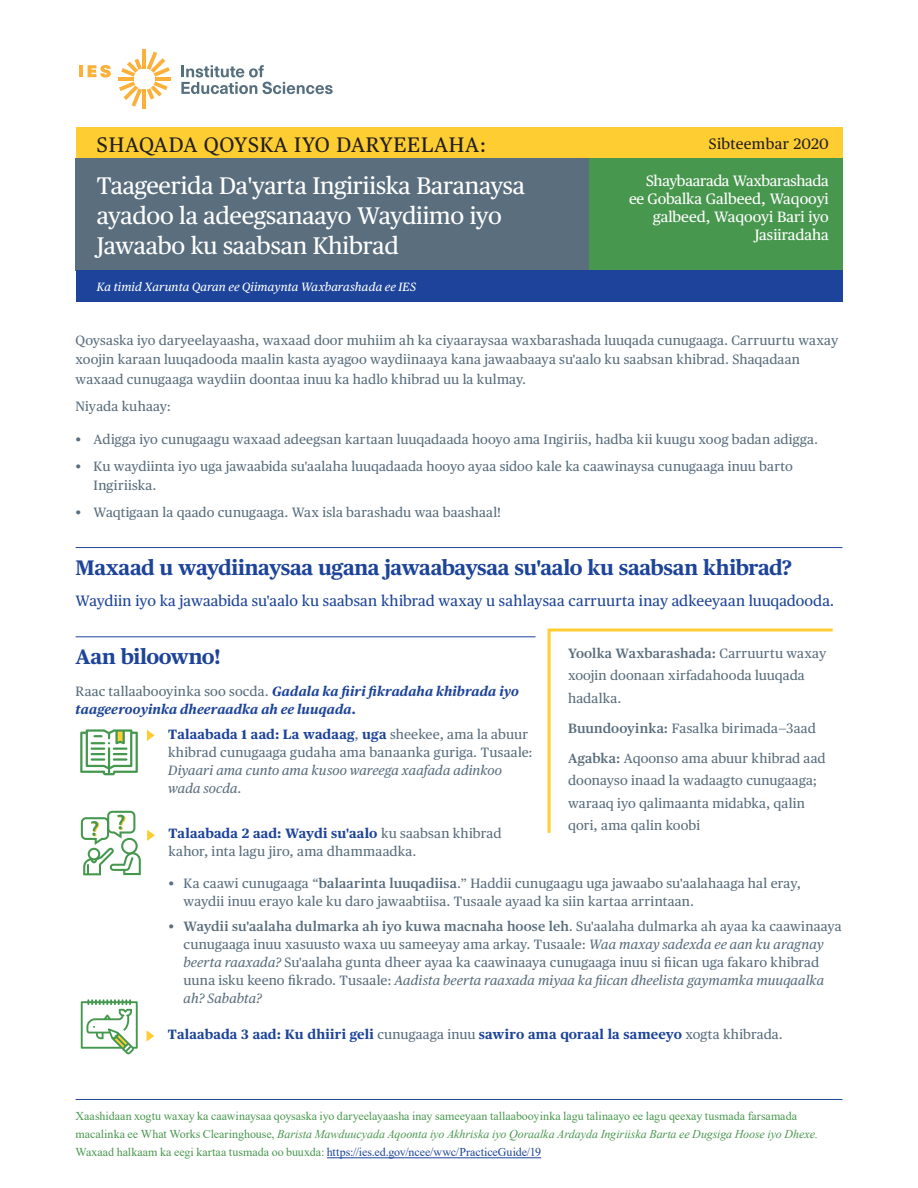
<style>
.page{position:relative;width:918px;height:1188px;background:#fff}
.page>*{position:absolute;margin:0;border:0;box-sizing:border-box;transform-origin:0 0}
.t1{font:24px/30px "Publico Text";letter-spacing:-.01em;color:#fff}
.t2{font:700 21px "Publico Text";letter-spacing:-.02em;color:#1d449a}
.PreHeader{font:21px "Publico Text";letter-spacing:.035em;color:#231f20}
.Activity_Instruction{font:15px "Publico Text";letter-spacing:.01em;color:#1d449a}
.t3{font:15px/18px "Publico Text";letter-spacing:-.005em;color:#fff;text-align:right}
.PreHeader-2{font:15px "Publico Text";letter-spacing:.02em;color:#231f20}
.Body{font:13.5px/18px "Publico Text";letter-spacing:.015em;color:#5a6e7e}
.Body_Bullets{font:13.5px/19.5px "Publico Text";letter-spacing:.015em;color:#5a6e7e}
.Body-2{font:italic 700 13.5px/25.5px "Publico Text";letter-spacing:.01em;color:#1d449a}
.t4{font:italic 13.5px/18px "Publico Text";letter-spacing:.005em;color:#5a6e7e}
.t5{font:700 13.5px "Publico Text";letter-spacing:.01em;color:#1d449a}
.Disclaimer{font:12px/18px "Times New Roman";color:#48974e}
.t6{font:italic 12px "Publico Text";letter-spacing:.005em;color:#fff}
.s1{font-weight:400;font-style:normal;color:#5a6e7e}
.s2{font-style:normal}
.s3{font-weight:700;color:#1d449a}
.s4{font-weight:600}
.s5{font-style:italic}
.s6{font-weight:400;color:#5a6e7e}
.s7{color:#1d449a}
</style>
<div class="page">
<div style="left:76px;top:128px;width:766px;height:31px;background:#fecd32"></div>
<hr style="left:76px;top:1099px;width:766px;height:1px;background:#1d449a">
<hr style="left:327px;top:1158px;width:214px;height:1px;background:#1d449a">
<svg style="left:88px;top:65px;width:23px;height:12px"></svg>
<hr style="left:143px;top:49px;width:3px;height:19px;background:#fbb03a">
<hr style="left:118px;top:77px;width:16px;height:4px;background:#fbb03a">
<hr style="left:143px;top:90px;width:3px;height:19px;background:#fbb03a">
<hr style="left:155px;top:77px;width:16px;height:4px;background:#fbb03a">
<svg style="left:119px;top:52px;width:51px;height:55px"></svg>
<hr style="left:79px;top:65px;width:4px;height:12px;background:#fbb03a">
<svg style="left:181px;top:65px;width:152px;height:29px"></svg>
<div style="left:589px;top:159px;width:253px;height:112px;background:#48974e"></div>
<div style="left:76px;top:159px;width:513px;height:112px;background:#5a6e7e"></div>
<div style="left:76px;top:271px;width:766px;height:31px;background:#1d449a"></div>
<hr style="left:76px;top:547px;width:766px;height:1px;background:#1d449a">
<hr style="left:76px;top:637px;width:460px;height:1px;background:#1d449a">
<svg style="left:547px;top:628px;width:286px;height:205px"></svg>
<svg style="left:147px;top:730px;width:8px;height:11px"></svg>
<svg style="left:80px;top:729px;width:58px;height:46px"></svg>
<svg style="left:147px;top:830px;width:8px;height:11px"></svg>
<svg style="left:81px;top:811px;width:60px;height:64px"></svg>
<svg style="left:147px;top:1030px;width:7px;height:11px"></svg>
<svg style="left:81px;top:999px;width:57px;height:55px"></svg>
<p class="PreHeader" style="left:97px;top:129px;width:391px">SHAQADA QOYSKA IYO DARYEELAHA:</p>
<p class="PreHeader-2" style="left:709px;top:132px;width:122px">Sibteembar 2020</p>
<h1 class="t1" style="left:97px;top:169px;width:430px">Taageerida Da'yarta Ingiriiska Baranaysa ayadoo la adeegsanaayo Waydiimo iyo<br>Jawaabo ku saabsan Khibrad</h1>
<h2 class="t3" style="left:629px;top:171px;width:201px">Shaybaarada Waxbarashada ee Gobalka Galbeed, Waqooyi galbeed, Waqooyi Bari iyo<br>Jasiiradaha</h2>
<h3 class="t6" style="left:97px;top:278px;width:321px">Ka timid Xarunta Qaran ee Qiimaynta Waxbarashada ee IES</h3>
<p class="Body" style="left:76px;top:329px;width:764px;line-height:19.5px">Qoysaska iyo daryeelayaasha, waxaad door muhiim ah ka ciyaaraysaa waxbarashada luuqada cunugaaga. Carruurtu waxay xoojin karaan luuqadooda maalin kasta ayagoo waydiinaaya kana jawaabaaya su'aalo ku saabsan khibrad. Shaqadaan waxaad cunugaaga waydiin doontaa inuu ka hadlo khibrad uu la kulmay.</p>
<p class="Body" style="left:76px;top:396px;width:97px">Niyada kuhaay:</p>
<p class="Body_Bullets" style="left:76px;top:428px;width:744px">• Adigga iyo cunugaagu waxaad adeegsan kartaan luuqadaada hooyo ama Ingiriis, hadba kii kuugu xoog badan adigga.</p>
<p class="Body_Bullets" style="left:94px;top:455px;width:701px;text-indent:-18px">• Ku waydiinta iyo uga jawaabida su'aalaha luuqadaada hooyo ayaa sidoo kale ka caawinaysa cunugaaga inuu barto<br>Ingiriiska.</p>
<p class="Body_Bullets" style="left:76px;top:502px;width:427px">• Waqtigaan la qaado cunugaaga. Wax isla barashadu waa baashaal!</p>
<h2 class="t2" style="left:76px;top:551px;width:718px">Maxaad u waydiinaysaa ugana jawaabaysaa su'aalo ku saabsan khibrad?</h2>
<p class="Activity_Instruction" style="left:76px;top:590px;width:760px">Waydiin iyo ka jawaabida su'aalo ku saabsan khibrad waxay u sahlaysaa carruurta inay adkeeyaan luuqadooda.</p>
<h2 class="t2" style="left:76px;top:640px;width:147px">Aan biloowno!</h2>
<p class="Body-2" style="left:76px;top:677px;width:445px"><span class="s1">Raac tallaabooyinka soo socda.</span> Gadala ka fiiri fikradaha khibrada iyo</p>
<p class="Body-2" style="left:168px;top:695px;width:361px;text-indent:-93px">taageerooyinka dheeraadka ah ee luuqada.<br><span class="s2">Talaabada 1 aad: La wadaag</span><span class="s1">,</span> <span class="s2">uga</span> <span class="s1">sheekee, ama la abuur</span></p>
<p class="t4" style="left:168px;top:743px;width:366px"><span class="s2">khibrad cunugaaga gudaha ama banaanka guriga. Tusaale:<br></span>Diyaari ama cunto ama kusoo wareega xaafada adinkoo wada socda.</p>
<p class="Body" style="left:169px;top:824px;width:334px"><span class="s3">Talaabada 2 aad: Waydi su'aalo</span> ku saabsan khibrad kahor, inta lagu jiro, ama dhammaadka.</p>
<p class="Body" style="left:184px;top:873px;width:619px;text-indent:-15px">• Ka caawi cunugaaga “<span class="s4">balaarinta luuqadiisa</span>.” Haddii cunugaagu uga jawaabo su'aalahaaga hal eray, waydii inuu erayo kale ku daro jawaabtiisa. Tusaale ayaad ka siin kartaa arrintaan.</p>
<p class="Body" style="left:184px;top:917px;width:660px;text-indent:-15px">• <span class="s4">Waydii su'aalaha dulmarka ah iyo kuwa macnaha hoose leh</span>. Su'aalaha dulmarka ah ayaa ka caawinaaya cunugaaga inuu xasuusto waxa uu sameeyay ama arkay. Tusaale: <span class="s5">Waa maxay sadexda ee aan ku aragnay beerta raaxada?</span> Su'aalaha gunta dheer ayaa ka caawinaaya cunugaaga inuu si fiican uga fakaro khibrad uuna isku keeno fikrado. Tusaale: <span class="s5">Aadista beerta raaxada miyaa ka fiican dheelista gaymamka muuqaalka ah? Sababta?</span></p>
<p class="t5" style="left:168px;top:1024px;width:616px">Talaabada 3 aad: Ku dhiiri geli <span class="s6">cunugaaga inuu</span> sawiro ama qoraal la sameeyo <span class="s6">xogta khibrada.</span></p>
<p class="Body" style="left:568px;top:641px;width:260px;line-height:22.5px"><span class="s4">Yoolka Waxbarashada:</span> Carruurtu waxay xoojin doonaan xirfadahooda luuqada hadalka.</p>
<p class="Body" style="left:568px;top:718px;width:249px"><span class="s4">Buundooyinka:</span> Fasalka birimada—3aad</p>
<p class="Body" style="left:568px;top:746px;width:259px;line-height:22.5px"><span class="s4">Agabka:</span> Aqoonso ama abuur khibrad aad doonayso inaad la wadaagto cunugaaga; waraaq iyo qalimaanta midabka, qalin qori, ama qalin koobi</p>
<p class="Disclaimer" style="left:76px;top:1107px;width:744px">Xaashidaan xogtu waxay ka caawinaysaa qoysaska iyo daryeelayaasha inay sameeyaan tallaabooyinka lagu talinaayo ee lagu qeexay tusmada farsamada macalinka ee What Works Clearinghouse, <span class="s5">Barista Mawduucyada Aqoonta iyo Akhriska iyo Qoraalka Ardayda Ingiriiska Barta ee Dugsiga Hoose iyo Dhexe.<br></span>Waxaad halkaam ka eegi kartaa tusmada oo buuxda: <span class="s7">https://ies.ed.gov/ncee/wwc/PracticeGuide/19</span></p>
</div>
